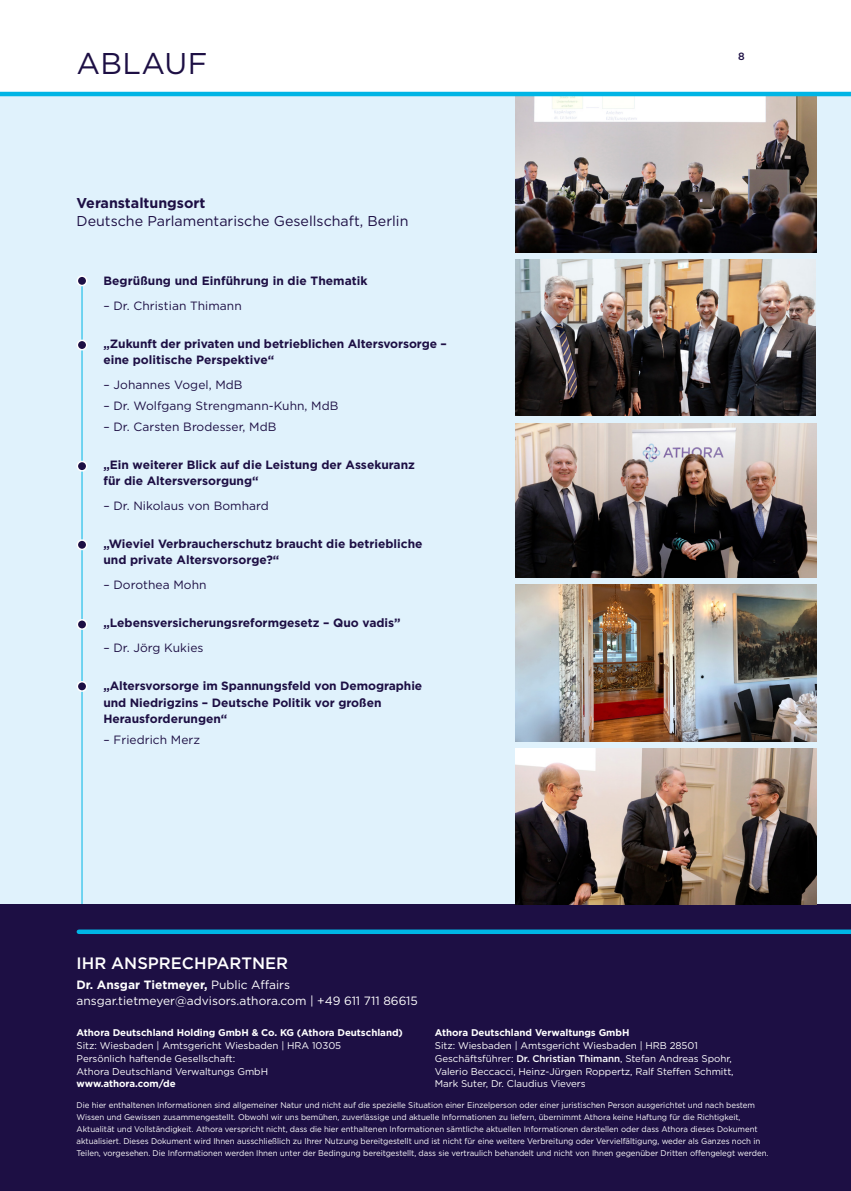
<style>
.page{position:relative;width:851px;height:1191px;background:#fff}
.page>*{position:absolute;margin:0;border:0;box-sizing:border-box;transform-origin:0 0}
.t1{font:30px "Gotham";letter-spacing:.01em;color:#1d0f44}
.t2{font:500 16.5px "Gotham";color:#fff}
.t3{font:14.25px "Gotham";color:#1d0f44}
.t4{font:700 14.25px "Gotham";color:#1d0f44}
.t5{font:700 12px/16.5px "Gotham";color:#1d0f44}
.t6{font:12px "Gotham";letter-spacing:.005em;color:#1d0f44}
.t7{font:12px/16.5px "Gotham";color:#fff}
.t8{font:500 10.5px "Gotham";color:#1d0f44}
.t9{font:9.75px/12.8px "Gotham";letter-spacing:-.005em;color:#fff}
.t10{font:700 9.75px "Gotham";letter-spacing:-.005em;color:#fff}
.t11{font:8.25px/12px "Gotham";letter-spacing:-.005em;color:#fff;scale:.96 1}
.s1{font-weight:700}
.s2{font-weight:500}
</style>
<div class="page">
<div style="left:0;top:94px;width:850px;height:810px;background:#e0f2fc"></div>
<img style="left:515px;top:423px;width:301px;height:155px">
<img style="left:515px;top:96px;width:301px;height:156px">
<hr style="left:0;top:92px;width:850px;height:4px;background:#00b5e5">
<hr style="left:82px;top:284px;width:1px;height:625px;background:#00b5e5">
<div style="left:77px;top:340px;width:10px;height:10px;background:#1d0f44;border-radius:50%"></div>
<div style="left:77px;top:339px;width:10px;height:11px;border:2px solid #fff;border-radius:50%"></div>
<div style="left:77px;top:276px;width:10px;height:9px;background:#1d0f44;border-radius:50%"></div>
<div style="left:77px;top:275px;width:10px;height:11px;border:2px solid #fff;border-radius:50%"></div>
<div style="left:0;top:904px;width:850px;height:287px;background:#1d0f44"></div>
<div style="left:77px;top:461px;width:10px;height:10px;background:#1d0f44;border-radius:50%"></div>
<div style="left:77px;top:461px;width:10px;height:10px;border:2px solid #fff;border-radius:50%"></div>
<div style="left:79px;top:929px;width:771px;height:5px;background:#00b5e5"></div>
<div style="left:77px;top:540px;width:10px;height:9px;background:#1d0f44;border-radius:50%"></div>
<div style="left:77px;top:539px;width:10px;height:11px;border:2px solid #fff;border-radius:50%"></div>
<div style="left:77px;top:620px;width:10px;height:9px;background:#1d0f44;border-radius:50%"></div>
<div style="left:77px;top:619px;width:10px;height:11px;border:2px solid #fff;border-radius:50%"></div>
<div style="left:77px;top:681px;width:10px;height:10px;background:#1d0f44;border-radius:50%"></div>
<div style="left:77px;top:681px;width:10px;height:11px;border:2px solid #fff;border-radius:50%"></div>
<img style="left:515px;top:260px;width:300px;height:156px">
<img style="left:515px;top:585px;width:301px;height:156px">
<img style="left:515px;top:748px;width:301px;height:156px">
<h1 class="t1" style="left:77px;top:44px;width:132px">ABLAUF</h1>
<h3 class="t4" style="left:77px;top:194px;width:130px">Veranstaltungsort</h3>
<h3 class="t3" style="left:77px;top:212px;width:333px">Deutsche Parlamentarische Gesellschaft, Berlin</h3>
<h3 class="t5" style="left:103px;top:272px;width:266px">Begrüßung und Einführung in die Thematik</h3>
<h3 class="t6" style="left:103px;top:298px;width:140px">– Dr. Christian Thimann</h3>
<h3 class="t5" style="left:103px;top:335px;width:345px">„Zukunft der privaten und betrieblichen Altersvorsorge – eine politische Perspektive“</h3>
<h3 class="t6" style="left:103px;top:377px;width:141px">– Johannes Vogel, MdB</h3>
<h3 class="t6" style="left:103px;top:398px;width:236px">– Dr. Wolfgang Strengmann-Kuhn, MdB</h3>
<h3 class="t6" style="left:103px;top:419px;width:174px">– Dr. Carsten Brodesser, MdB</h3>
<h3 class="t5" style="left:103px;top:456px;width:313px">„Ein weiterer Blick auf die Leistung der Assekuranz für die Altersversorgung“</h3>
<h3 class="t6" style="left:103px;top:498px;width:167px">– Dr. Nikolaus von Bomhard</h3>
<h3 class="t5" style="left:103px;top:535px;width:320px">„Wieviel Verbraucherschutz braucht die betriebliche und private Altersvorsorge?“</h3>
<h3 class="t6" style="left:103px;top:577px;width:105px">– Dorothea Mohn</h3>
<h3 class="t5" style="left:103px;top:614px;width:299px">„Lebensversicherungsreformgesetz – Quo vadis”</h3>
<h3 class="t6" style="left:103px;top:640px;width:101px">– Dr. Jörg Kukies</h3>
<h3 class="t5" style="left:103px;top:677px;width:320px">„Altersvorsorge im Spannungsfeld von Demographie und Niedrigzins – Deutsche Politik vor großen<br>Herausforderungen“</h3>
<h3 class="t6" style="left:103px;top:732px;width:98px">– Friedrich Merz</h3>
<h2 class="t2" style="left:77px;top:952px;width:213px">IHR ANSPRECHPARTNER</h2>
<h3 class="t7" style="left:77px;top:976px;width:343px"><span class="s1">Dr. Ansgar Tietmeyer,</span> Public Affairs ansgar.tietmeyer@advisors.athora.com | +49 611 711 86615</h3>
<p class="t8" style="left:737px;top:49px;width:8px">8</p>
<p class="t10" style="left:77px;top:1026px;width:328px">Athora Deutschland Holding GmbH &amp; Co. KG (Athora Deutschland)</p>
<p class="t9" style="left:77px;top:1039px;width:266px">Sitz: Wiesbaden | Amtsgericht Wiesbaden | HRA 10305<br>Persönlich haftende Gesellschaft:<br>Athora Deutschland Verwaltungs GmbH</p>
<p class="t10" style="left:77px;top:1077px;width:101px">www.athora.com/de</p>
<p class="t10" style="left:435px;top:1026px;width:196px">Athora Deutschland Verwaltungs GmbH</p>
<p class="t9" style="left:435px;top:1039px;width:300px">Sitz: Wiesbaden | Amtsgericht Wiesbaden | HRB 28501<br>Geschäftsführer: <span class="s2">Dr. Christian Thimann</span>, Stefan Andreas Spohr, Valerio Beccacci, Heinz-Jürgen Roppertz, Ralf Steffen Schmitt, Mark Suter, Dr. Claudius Vievers</p>
<p class="t11" style="left:77px;top:1098px;width:722px">Die hier enthaltenen Informationen sind allgemeiner Natur und nicht auf die spezielle Situation einer Einzelperson oder einer juristischen Person ausgerichtet und nach bestem Wissen und Gewissen zusammengestellt. Obwohl wir uns bemühen, zuverlässige und aktuelle Informationen zu liefern, übernimmt Athora keine Haftung für die Richtigkeit, Aktualität und Vollständigkeit. Athora verspricht nicht, dass die hier enthaltenen Informationen sämtliche aktuellen Informationen darstellen oder dass Athora dieses Dokument aktualisiert. Dieses Dokument wird Ihnen ausschließlich zu Ihrer Nutzung bereitgestellt und ist nicht für eine weitere Verbreitung oder Vervielfältigung, weder als Ganzes noch in Teilen, vorgesehen. Die Informationen werden Ihnen unter der Bedingung bereitgestellt, dass sie vertraulich behandelt und nicht von Ihnen gegenüber Dritten offengelegt werden.</p>
</div>
